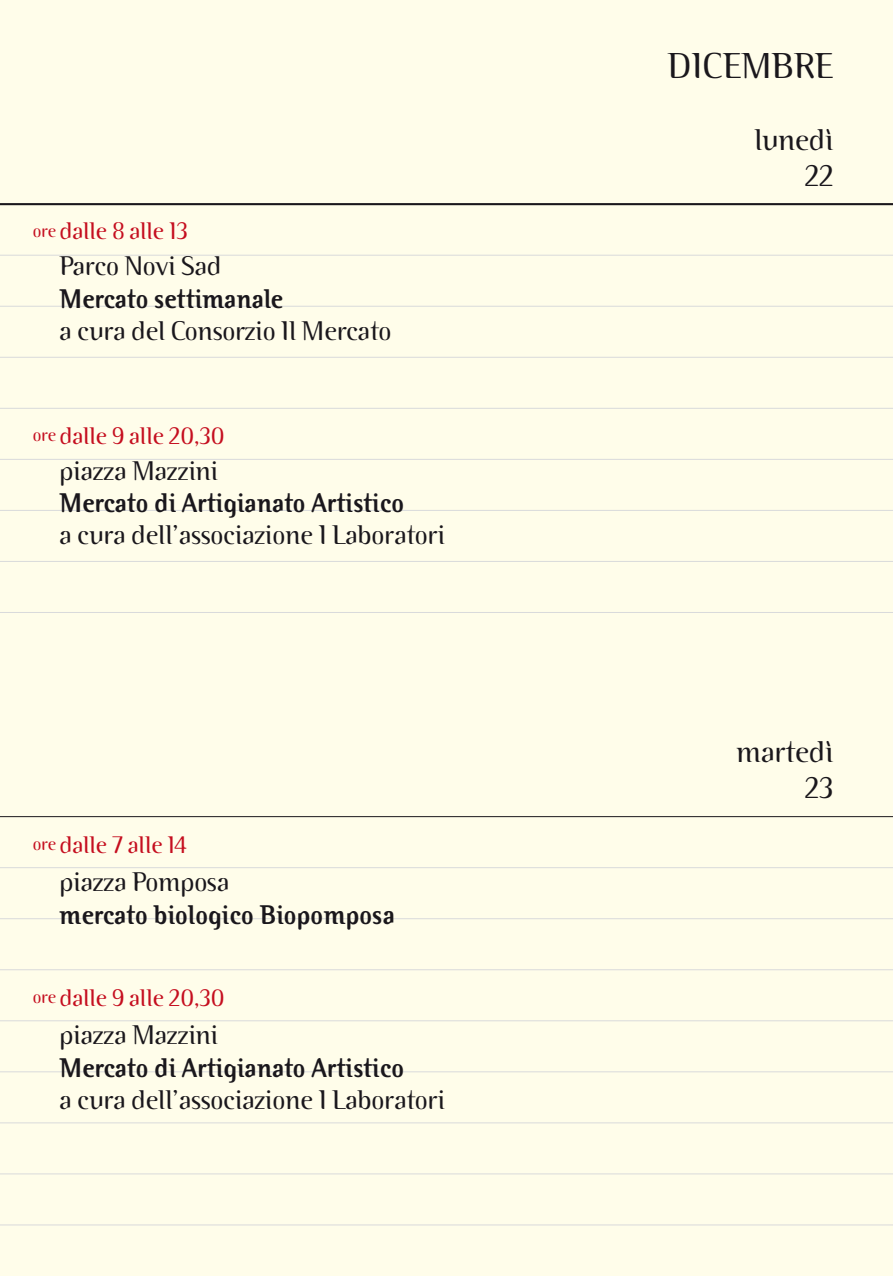
<style>
.page{position:relative;width:893px;height:1276px;background:#fffdea}
.page>*{position:absolute;margin:0;border:0;box-sizing:border-box;transform-origin:0 0}
.t1{font:300 36px "Binary ITC";color:#1a171c}
.t2{font:300 30px/36px "Binary ITC";color:#1a171c;text-align:right}
.t3{font:300 27px "Binary ITC";color:#1a171c}
.t4{font:700 27px "Binary ITC";letter-spacing:-.02em;color:#1a171c}
.t5{font:300 24px "Binary ITC";color:#c50e1f}
.t6{font:300 18px "Binary ITC";color:#c50e1f}
</style>
<div class="page">
<hr style="left:0;top:203px;width:893px;height:2px;background:#1a171c">
<hr style="left:0;top:255px;width:893px;height:1px;background:#d9dadb">
<hr style="left:0;top:306px;width:893px;height:1px;background:#d9dadb">
<hr style="left:0;top:357px;width:893px;height:1px;background:#d9dadb">
<hr style="left:0;top:408px;width:893px;height:1px;background:#d9dadb">
<hr style="left:0;top:459px;width:893px;height:1px;background:#d9dadb">
<hr style="left:0;top:510px;width:893px;height:1px;background:#d9dadb">
<hr style="left:0;top:561px;width:893px;height:1px;background:#d9dadb">
<hr style="left:0;top:612px;width:893px;height:1px;background:#d9dadb">
<hr style="left:0;top:816px;width:893px;height:1px;background:#1a171c">
<hr style="left:0;top:867px;width:893px;height:1px;background:#d9dadb">
<hr style="left:0;top:918px;width:893px;height:1px;background:#d9dadb">
<hr style="left:0;top:969px;width:893px;height:1px;background:#d9dadb">
<hr style="left:0;top:1020px;width:893px;height:1px;background:#d9dadb">
<hr style="left:0;top:1071px;width:893px;height:1px;background:#d9dadb">
<hr style="left:0;top:1122px;width:893px;height:1px;background:#d9dadb">
<hr style="left:0;top:1173px;width:893px;height:1px;background:#d9dadb">
<hr style="left:0;top:1224px;width:893px;height:1px;background:#d9dadb">
<p class="t5" style="left:60px;top:217px;width:130px">dalle 8 alle 13</p>
<p class="t6" style="left:33px;top:220px;width:25px">ore</p>
<p class="t3" style="left:60px;top:250px;width:163px">Parco Novi Sad</p>
<p class="t4" style="left:60px;top:282px;width:226px">Mercato settimanale</p>
<p class="t3" style="left:60px;top:315px;width:333px">a cura del Consorzio Il Mercato</p>
<p class="t5" style="left:60px;top:421px;width:167px">dalle 9 alle 20,30</p>
<p class="t6" style="left:33px;top:424px;width:25px">ore</p>
<p class="t3" style="left:60px;top:454px;width:160px">piazza Mazzini</p>
<p class="t4" style="left:60px;top:486px;width:347px">Mercato di Artigianato Artistico</p>
<p class="t3" style="left:60px;top:519px;width:387px">a cura dell’associazione I Laboratori</p>
<p class="t5" style="left:60px;top:830px;width:129px">dalle 7 alle 14</p>
<p class="t6" style="left:33px;top:833px;width:25px">ore</p>
<p class="t3" style="left:60px;top:866px;width:172px">piazza Pomposa</p>
<p class="t4" style="left:60px;top:898px;width:337px">mercato biologico Biopomposa</p>
<p class="t5" style="left:60px;top:983px;width:167px">dalle 9 alle 20,30</p>
<p class="t6" style="left:33px;top:986px;width:25px">ore</p>
<p class="t3" style="left:60px;top:1019px;width:160px">piazza Mazzini</p>
<p class="t4" style="left:60px;top:1051px;width:347px">Mercato di Artigianato Artistico</p>
<p class="t3" style="left:60px;top:1084px;width:387px">a cura dell’associazione I Laboratori</p>
<h1 class="t1" style="left:668px;top:45px;width:167px">DICEMBRE</h1>
<p class="t2" style="left:755px;top:122px;width:80px">lunedì<br>22</p>
<p class="t2" style="left:737px;top:734px;width:98px">martedì<br>23</p>
</div>
